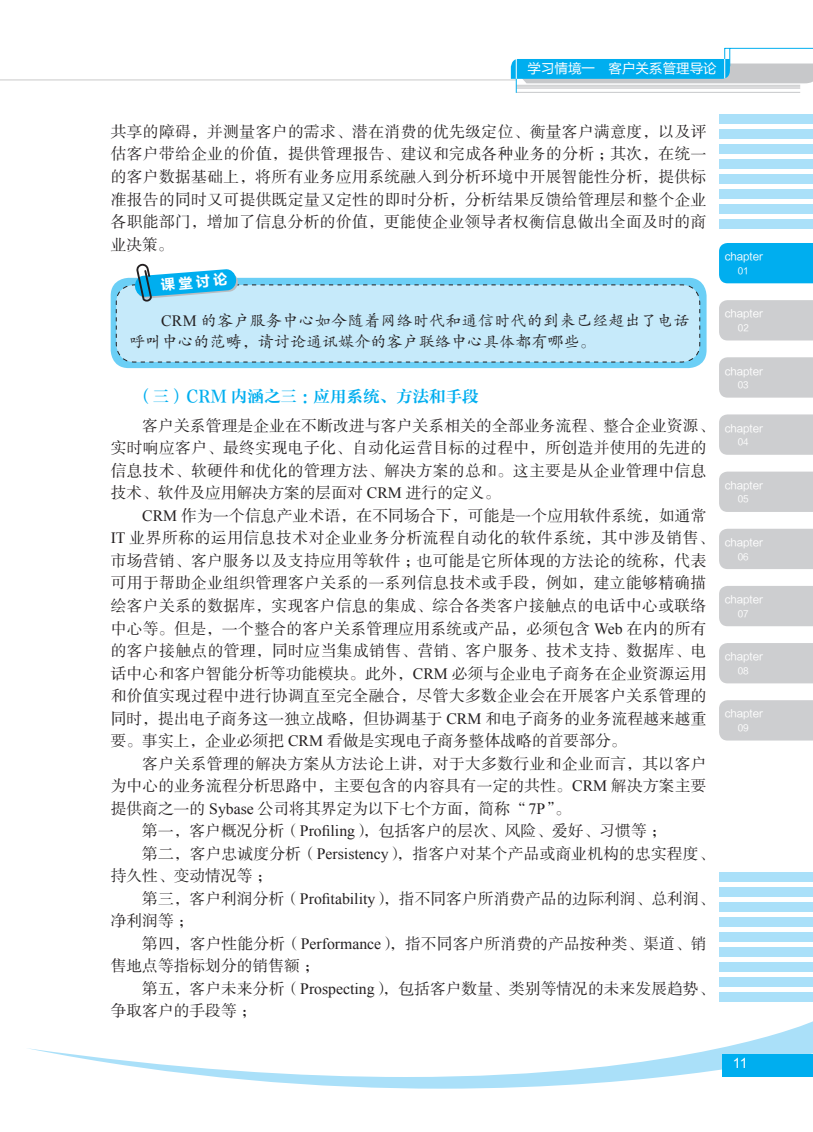
<style>
.page{position:relative;width:813px;height:1132px;background:#fff}
.page>*{position:absolute;margin:0;border:0;box-sizing:border-box;transform-origin:0 0}
.t1{font:16.5px "FZZYSK1 GBK1 0";color:#00aeef}
.t2{font:15.75px/22.5px "FZSSK GBK1 0";letter-spacing:.015em;color:#231f20}
.t3{font:15.75px/21px "FZKTK GBK1 0";letter-spacing:.035em;color:#231f20}
.t4{font:14.55px "FZLTCHK GBK1 0";color:#fff}
.t5{font:14.1px "Arial";color:#fff}
.t6{font:13.5px "FZLTHK GBK1 0";color:#fff}
.t7{font:10.5px "FZLTHK GBK1 0";color:#fff}
.t8{font:9px "FZLTHK GBK1 0";color:#fff}
.s1{font-family:"Times New Roman"}
.s2{font-family:"FZSSK GBK1 0"}
</style>
<div class="page">
<svg style="left:28px;top:1022px;width:784px;height:66px"></svg>
<div style="left:721px;top:1053px;width:91px;height:23px;background:#00aeef"></div>
<div style="left:718px;top:872px;width:94px;height:9px;background:#aae0f9"></div>
<div style="left:718px;top:887px;width:94px;height:9px;background:#aae0f9"></div>
<div style="left:718px;top:902px;width:94px;height:9px;background:#aae0f9"></div>
<div style="left:718px;top:917px;width:94px;height:9px;background:#aae0f9"></div>
<div style="left:718px;top:932px;width:94px;height:9px;background:#aae0f9"></div>
<div style="left:718px;top:947px;width:94px;height:9px;background:#aae0f9"></div>
<div style="left:718px;top:962px;width:94px;height:9px;background:#aae0f9"></div>
<div style="left:718px;top:977px;width:94px;height:9px;background:#aae0f9"></div>
<div style="left:718px;top:992px;width:94px;height:9px;background:#aae0f9"></div>
<div style="left:718px;top:114px;width:94px;height:10px;background:#aae0f9"></div>
<div style="left:718px;top:129px;width:94px;height:10px;background:#aae0f9"></div>
<div style="left:718px;top:144px;width:94px;height:10px;background:#aae0f9"></div>
<div style="left:718px;top:159px;width:94px;height:10px;background:#aae0f9"></div>
<div style="left:718px;top:174px;width:94px;height:10px;background:#aae0f9"></div>
<div style="left:718px;top:189px;width:94px;height:10px;background:#aae0f9"></div>
<div style="left:718px;top:204px;width:94px;height:10px;background:#aae0f9"></div>
<div style="left:718px;top:219px;width:94px;height:10px;background:#aae0f9"></div>
<div style="left:719px;top:243px;width:93px;height:40px;background:#00aeef"></div>
<div style="left:719px;top:300px;width:93px;height:40px;background:#cdced0"></div>
<div style="left:719px;top:357px;width:93px;height:40px;background:#cdced0"></div>
<div style="left:719px;top:414px;width:93px;height:40px;background:#cdced0"></div>
<div style="left:719px;top:471px;width:93px;height:41px;background:#cdced0"></div>
<div style="left:719px;top:528px;width:93px;height:41px;background:#cdced0"></div>
<div style="left:719px;top:586px;width:93px;height:40px;background:#cdced0"></div>
<div style="left:719px;top:643px;width:93px;height:40px;background:#cdced0"></div>
<div style="left:719px;top:700px;width:93px;height:40px;background:#cdced0"></div>
<hr style="left:13px;top:79px;width:503px;height:1px;background:#231f20">
<hr style="left:516px;top:85px;width:283px;height:1px;background:#c7c8ca">
<hr style="left:516px;top:86px;width:283px;height:1px;background:#c7c8ca">
<hr style="left:516px;top:88px;width:283px;height:1px;background:#c7c8ca">
<hr style="left:516px;top:92px;width:283px;height:1px;background:#c7c8ca">
<hr style="left:515px;top:60px;width:1px;height:33px;background:#00aeef">
<svg style="left:510px;top:48px;width:302px;height:35px"></svg>
<svg style="left:0;top:79px;width:13px;height:1px"></svg>
<div style="left:111px;top:278px;width:595px;height:90px;background:#6bcff6;border-radius:18px"></div>
<div style="left:115px;top:284px;width:585px;height:79px;background:#c6eafa"></div>
<svg style="left:134px;top:264px;width:541px;height:37px"></svg>
<p class="t6" style="left:527px;top:61px;width:190px">学习情境一 客户关系管理导论</p>
<p class="t2" style="left:111px;top:121px;width:597px;text-align:justify">共享的障碍，并测量客户的需求、潜在消费的优先级定位、衡量客户满意度，以及评估客户带给企业的价值，提供管理报告、建议和完成各种业务的分析；其次，在统一的客户数据基础上，将所有业务应用系统融入到分析环境中开展智能性分析，提供标准报告的同时又可提供既定量又定性的即时分析，分析结果反馈给管理层和整个企业各职能部门，增加了信息分析的价值，更能使企业领导者权衡信息做出全面及时的商业决策。</p>
<p class="t4" style="left:160px;top:277px;width:69px;rotate:-5deg">课堂讨论</p>
<p class="t3" style="left:129px;top:310px;width:561px;text-indent:32px"><span class="s1">CRM</span> 的客户服务中心如今随着网络时代和通信时代的到来已经超出了电话呼叫中心的范畴<span class="s2">，</span>请讨论通讯媒介的客户联络中心具体都有哪些<span class="s2">。</span></p>
<p class="t1" style="left:136px;top:388px;width:343px">（三）CRM 内涵之三：应用系统、方法和手段</p>
<p class="t2" style="left:111px;top:415px;width:605px;text-indent:32px">客户关系管理是企业在不断改进与客户关系相关的全部业务流程、整合企业资源、实时响应客户、最终实现电子化、自动化运营目标的过程中，所创造并使用的先进的信息技术、软硬件和优化的管理方法、解决方案的总和。这主要是从企业管理中信息技术、软件及应用解决方案的层面对 <span class="s1">CRM</span> 进行的定义。</p>
<p class="t2" style="left:111px;top:505px;width:605px;text-indent:32px"><span class="s1">CRM</span> 作为一个信息产业术语，在不同场合下，可能是一个应用软件系统，如通常<span class="s1">IT</span> 业界所称的运用信息技术对企业业务分析流程自动化的软件系统，其中涉及销售、市场营销、客户服务以及支持应用等软件；也可能是它所体现的方法论的统称，代表可用于帮助企业组织管理客户关系的一系列信息技术或手段，例如，建立能够精确描绘客户关系的数据库，实现客户信息的集成、综合各类客户接触点的电话中心或联络中心等。但是，一个整合的客户关系管理应用系统或产品，必须包含 <span class="s1">Web</span> 在内的所有的客户接触点的管理，同时应当集成销售、营销、客户服务、技术支持、数据库、电话中心和客户智能分析等功能模块。此外，<span class="s1">CRM</span> 必须与企业电子商务在企业资源运用和价值实现过程中进行协调直至完全融合，尽管大多数企业会在开展客户关系管理的同时，提出电子商务这一独立战略，但协调基于 <span class="s1">CRM</span> 和电子商务的业务流程越来越重要。事实上，企业必须把 <span class="s1">CRM</span> 看做是实现电子商务整体战略的首要部分。</p>
<p class="t2" style="left:142px;top:752px;width:565px">客户关系管理的解决方案从方法论上讲，对于大多数行业和企业而言，其以客户</p>
<p class="t2" style="left:111px;top:775px;width:597px">为中心的业务流程分析思路中，主要包含的内容具有一定的共性。<span class="s1">CRM</span> 解决方案主要</p>
<p class="t2" style="left:111px;top:797px;width:461px">提供商之一的 <span class="s1">Sybase</span> 公司将其界定为以下七个方面，简称“ <span class="s1">7P</span> ”。</p>
<p class="t2" style="left:142px;top:820px;width:525px">第一，客户概况分析（<span class="s1">Profiling</span>），包括客户的层次、风险、爱好、习惯等；</p>
<p class="t2" style="left:142px;top:842px;width:573px">第二，客户忠诚度分析（<span class="s1">Persistency</span>），指客户对某个产品或商业机构的忠实程度、</p>
<p class="t2" style="left:111px;top:865px;width:163px">持久性、变动情况等；</p>
<p class="t2" style="left:142px;top:887px;width:573px">第三，客户利润分析（<span class="s1">Profitability</span>），指不同客户所消费产品的边际利润、总利润、</p>
<p class="t2" style="left:111px;top:910px;width:84px">净利润等；</p>
<p class="t2" style="left:142px;top:932px;width:565px">第四，客户性能分析（<span class="s1">Performance</span>），指不同客户所消费的产品按种类、渠道、销</p>
<p class="t2" style="left:111px;top:955px;width:210px">售地点等指标划分的销售额；</p>
<p class="t2" style="left:142px;top:977px;width:573px">第五，客户未来分析（<span class="s1">Prospecting</span>），包括客户数量、类别等情况的未来发展趋势、</p>
<p class="t2" style="left:111px;top:1000px;width:147px">争取客户的手段等；</p>
<p class="t7" style="left:724px;top:251px;width:40px">chapter</p>
<p class="t8" style="left:737px;top:266px;width:12px">01</p>
<p class="t7" style="left:724px;top:308px;width:40px">chapter</p>
<p class="t8" style="left:737px;top:323px;width:12px">02</p>
<p class="t7" style="left:724px;top:365px;width:40px">chapter</p>
<p class="t8" style="left:737px;top:380px;width:12px">03</p>
<p class="t7" style="left:724px;top:422px;width:40px">chapter</p>
<p class="t8" style="left:737px;top:437px;width:12px">04</p>
<p class="t7" style="left:724px;top:479px;width:40px">chapter</p>
<p class="t8" style="left:737px;top:494px;width:12px">05</p>
<p class="t7" style="left:724px;top:536px;width:40px">chapter</p>
<p class="t8" style="left:737px;top:551px;width:12px">06</p>
<p class="t7" style="left:724px;top:593px;width:40px">chapter</p>
<p class="t8" style="left:737px;top:608px;width:12px">07</p>
<p class="t7" style="left:724px;top:650px;width:40px">chapter</p>
<p class="t8" style="left:737px;top:665px;width:12px">08</p>
<p class="t7" style="left:724px;top:707px;width:40px">chapter</p>
<p class="t8" style="left:737px;top:722px;width:12px">09</p>
<p class="t5" style="left:732px;top:1053px;width:16px">11</p>
</div>
